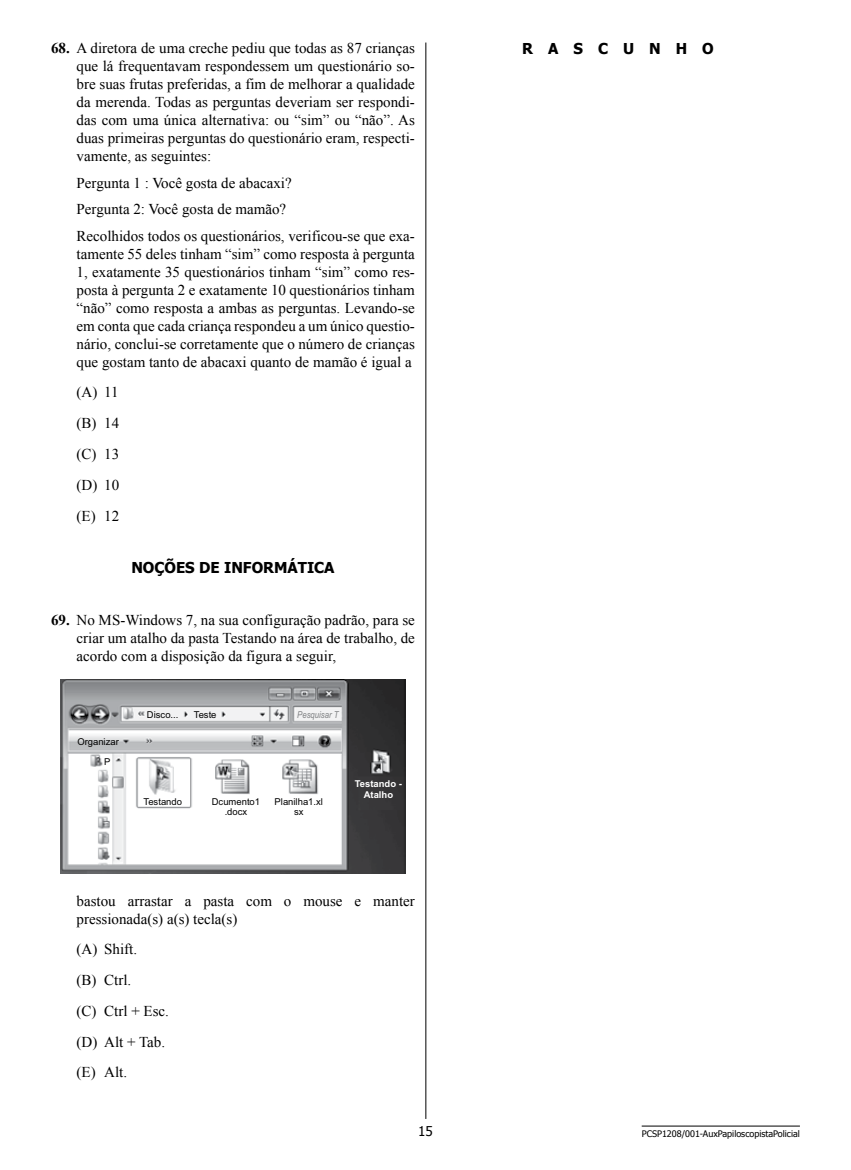
<style>
.page{position:relative;width:851px;height:1170px;background:#fff}
.page>*{position:absolute;margin:0;border:0;box-sizing:border-box;transform-origin:0 0}
.t1{font:15px/18px "Times New Roman";color:#000;text-align:justify}
.t2{font:700 15px "Tahoma";color:#000}
.t3{font:700 15px "Tahoma";letter-spacing:1em;color:#000}
.t4{font:13.5px "Tahoma";color:#000}
.t5{font:9.45px/10.5px "Arial";color:#000;text-align:center}
.t6{font:700 9.45px/10.5px "Arial";color:#fff;text-align:center}
.t7{font:italic 9.45px "Arial";color:#808284;scale:.82 1}
.t8{font:9px "Tahoma";color:#000}
.s1{font-weight:700}
</style>
<div class="page">
<hr style="left:641px;top:1125px;width:158px;height:1px;background:#000">
<hr style="left:425px;top:43px;width:1px;height:1075px;background:#000">
<img style="left:61px;top:679px;width:344px;height:194px">
<p class="t1" style="left:51px;top:40px;width:365px"><span class="s1">68.</span> A diretora de uma creche pediu que todas as 87 crianças</p>
<p class="t3" style="left:522px;top:42px;width:193px">RASCUNHO</p>
<p class="t1" style="left:77px;top:58px;width:340px">que lá frequentavam respondessem um questionário so&shy;bre suas frutas preferidas, a fim de melhorar a qualidade da merenda. Todas as perguntas deveriam ser respondi&shy;das com uma única alternativa: ou “sim” ou “não”. As duas primeiras perguntas do questionário eram, respecti&shy;vamente, as seguintes:</p>
<p class="t1" style="left:77px;top:170px;width:340px;line-height:26.5px;text-align:left">Pergunta 1 : Você gosta de abacaxi?<br>Pergunta 2: Você gosta de mamão?<br>Recolhidos todos os questionários, verificou-se que exa-</p>
<p class="t1" style="left:77px;top:246px;width:340px">tamente 55 deles tinham “sim” como resposta à pergunta 1, exatamente 35 questionários tinham “sim” como res&shy;posta à pergunta 2 e exatamente 10 questionários tinham “não” como resposta a ambas as perguntas. Levando-se em conta que cada criança respondeu a um único questio&shy;nário, conclui-se corretamente que o número de crianças que gostam tanto de abacaxi quanto de mamão é igual a</p>
<p class="t1" style="left:77px;top:378px;width:44px;line-height:30.8px">(A) 11 (B) 14 (C) 13 (D) 10 (E) 12</p>
<p class="t2" style="left:131px;top:560px;width:205px">NOÇÕES DE INFORmÁTICA</p>
<p class="t1" style="left:77px;top:611px;width:340px;text-indent:-26px"><span class="s1">69.</span> No MS-Windows 7, na sua configuração padrão, para se criar um atalho da pasta Testando na área de trabalho, de acordo com a disposição da figura a seguir,</p>
<p class="t5" style="left:77px;top:737px;width:43px">Organizar</p>
<p class="t5" style="left:104px;top:757px;width:8px">P</p>
<p class="t5" style="left:147px;top:710px;width:33px">Disco...</p>
<p class="t5" style="left:194px;top:710px;width:24px">Teste</p>
<p class="t7" style="left:297px;top:711px;width:52px">Pesquisar T</p>
<p class="t5" style="left:144px;top:796px;width:40px">Testando</p>
<p class="t5" style="left:212px;top:796px;width:50px">Dcumento1 .docx</p>
<p class="t5" style="left:274px;top:796px;width:50px">Planilha1.xl sx</p>
<p class="t6" style="left:355px;top:778px;width:49px">Testando -<br>Atalho</p>
<p class="t1" style="left:77px;top:892px;width:340px">bastou arrastar a pasta com o mouse e manter pressionada(s) a(s) tecla(s)</p>
<p class="t1" style="left:77px;top:935px;width:94px;line-height:30.8px;text-align:left">(A) Shift.<br>(B) Ctrl.<br>(C) Ctrl + Esc. (D) Alt + Tab. (E) Alt.</p>
<p class="t4" style="left:418px;top:1125px;width:16px">15</p>
<p class="t8" style="left:641px;top:1130px;width:160px">PCSP1208/001-AuxPapiloscopistaPolicial</p>
</div>
